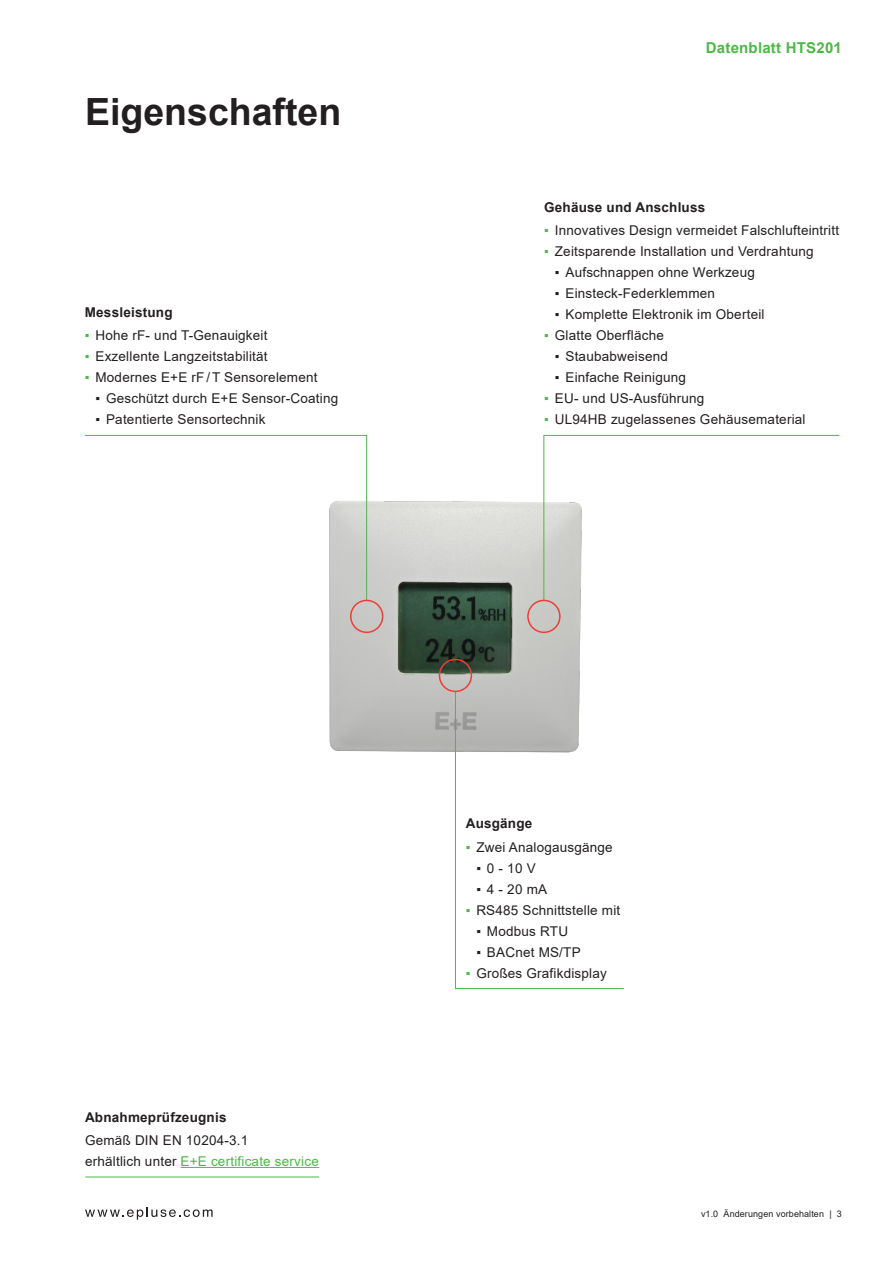
<style>
.page{position:relative;width:893px;height:1263px;background:#fff}
.page>*{position:absolute;margin:0;border:0;box-sizing:border-box;transform-origin:0 0}
.Headline_2{font:700 37.5px "Arial";color:#231f20}
.t1{font:700 15px "Arial";letter-spacing:.015em;color:#4cb848}
.Copy{font:13.5px "Arial";letter-spacing:.015em;color:#231f20}
.Copy_Bold{font:700 13.5px "Arial";letter-spacing:.015em;color:#231f20}
.Copy-2{font:13.5px "Arial";letter-spacing:.015em;color:#4cb848}
.t2{font:9px "Arial";letter-spacing:.01em;color:#231f20}
.s1{color:#4cb848}
.s2{color:#231f20}
</style>
<div class="page">
<svg style="left:85px;top:1207px;width:128px;height:12px"></svg>
<img style="left:329px;top:500px;width:252px;height:252px">
<hr style="left:181px;top:1167px;width:138px;height:1px;background:#4cb848">
<hr style="left:85px;top:1176px;width:234px;height:1px;background:#4cb848">
<svg style="left:543px;top:435px;width:297px;height:166px"></svg>
<div style="left:527px;top:600px;width:34px;height:33px;border:2px solid #ee3e35;border-radius:50%"></div>
<svg style="left:84px;top:435px;width:283px;height:166px"></svg>
<div style="left:350px;top:600px;width:33px;height:33px;border:2px solid #ee3e35;border-radius:50%"></div>
<svg style="left:455px;top:690px;width:169px;height:299px"></svg>
<div style="left:439px;top:659px;width:33px;height:33px;border:2px solid #ee3e35;border-radius:50%"></div>
<p class="Headline_2" style="left:85px;top:85px;width:258px">Eigenschaften</p>
<p class="Copy_Bold" style="left:85px;top:303px;width:89px">Messleistung</p>
<p class="Copy" style="left:85px;top:326px;width:184px"><span class="s1">▪</span> Hohe rF- und T-Genauigkeit</p>
<p class="Copy" style="left:85px;top:347px;width:184px"><span class="s1">▪</span> Exzellente Langzeitstabilität</p>
<p class="Copy" style="left:85px;top:368px;width:234px"><span class="s1">▪</span> Modernes E+E rF /T Sensorelement</p>
<p class="Copy" style="left:95px;top:389px;width:244px">▪ Geschützt durch E+E Sensor-Coating</p>
<p class="Copy" style="left:95px;top:410px;width:172px">▪ Patentierte Sensortechnik</p>
<p class="t1" style="left:706px;top:37px;width:138px">Datenblatt HTS201</p>
<p class="Copy_Bold" style="left:544px;top:198px;width:163px">Gehäuse und Anschluss</p>
<p class="Copy" style="left:544px;top:221px;width:296px"><span class="s1">▪</span> Innovatives Design vermeidet Falschlufteintritt</p>
<p class="Copy" style="left:544px;top:242px;width:271px"><span class="s1">▪</span> Zeitsparende Installation und Verdrahtung</p>
<p class="Copy" style="left:555px;top:263px;width:202px">▪ Aufschnappen ohne Werkzeug</p>
<p class="Copy" style="left:555px;top:284px;width:162px">▪ Einsteck-Federklemmen</p>
<p class="Copy" style="left:555px;top:305px;width:211px">▪ Komplette Elektronik im Oberteil</p>
<p class="Copy" style="left:544px;top:326px;width:121px"><span class="s1">▪</span> Glatte Oberfläche</p>
<p class="Copy" style="left:555px;top:347px;width:115px">▪ Staubabweisend</p>
<p class="Copy" style="left:555px;top:368px;width:133px">▪ Einfache Reinigung</p>
<p class="Copy" style="left:544px;top:389px;width:162px"><span class="s1">▪</span> EU- und US-Ausführung</p>
<p class="Copy" style="left:544px;top:410px;width:263px"><span class="s1">▪</span> UL94HB zugelassenes Gehäusematerial</p>
<p class="Copy_Bold" style="left:85px;top:1107px;width:143px">Abnahmeprüfzeugnis</p>
<p class="Copy" style="left:85px;top:1131px;width:165px">Gemäß DIN EN 10204-3.1</p>
<p class="Copy-2" style="left:85px;top:1152px;width:235px"><span class="s2">erhältlich unter</span> E+E certificate service</p>
<p class="Copy_Bold" style="left:466px;top:814px;width:68px">Ausgänge</p>
<p class="Copy" style="left:466px;top:837px;width:149px"><span class="s1">▪</span> Zwei Analogausgänge</p>
<p class="Copy" style="left:476px;top:858px;width:61px">▪ 0 - 10 V</p>
<p class="Copy" style="left:476px;top:879px;width:72px">▪ 4 - 20 mA</p>
<p class="Copy" style="left:466px;top:900px;width:156px"><span class="s1">▪</span> RS485 Schnittstelle mit</p>
<p class="Copy" style="left:476px;top:921px;width:93px">▪ Modbus RTU</p>
<p class="Copy" style="left:476px;top:942px;width:106px">▪ BACnet MS/TP</p>
<p class="Copy" style="left:466px;top:963px;width:143px"><span class="s1">▪</span> Großes Grafikdisplay</p>
<p class="t2" style="left:701px;top:1208px;width:142px">v1.0 Änderungen vorbehalten | 3</p>
</div>
